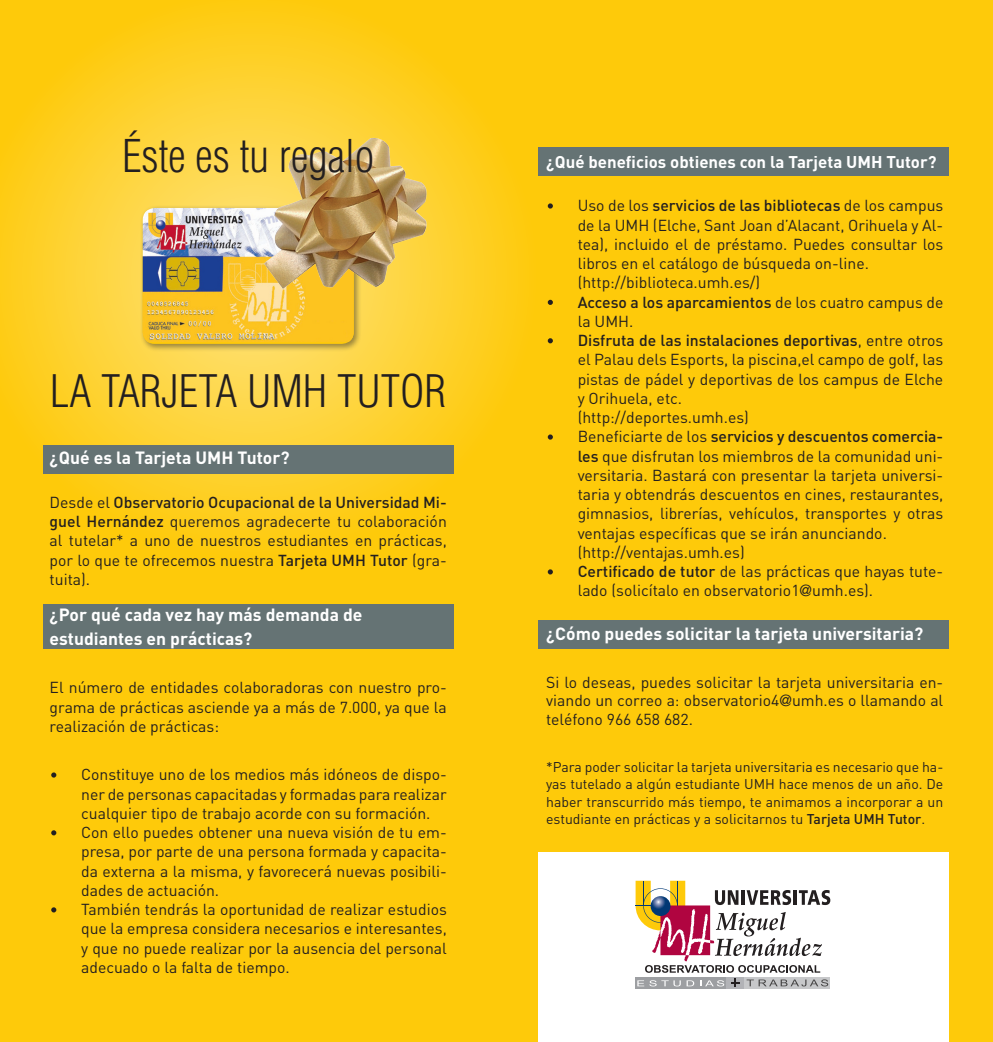
<style>
.page{position:relative;width:993px;height:1042px;background:#fff}
.page>*{position:absolute;margin:0;border:0;box-sizing:border-box;transform-origin:0 0}
.t1{font:300 condensed 44.1px "Helvetica";color:#231f20}
.t2{font:300 condensed 43.75px "Helvetica";color:#231f20}
.t3{font:700 17.5px "DIN";color:#fff}
.t4{font:700 16.8px "DIN";color:#fff}
.t5{font:15.75px/19.2px "DIN";color:#231f20;text-align:justify}
.t6{font:14px/17.5px "DIN";color:#231f20;text-align:justify}
.s1{font-weight:500}
.s2{font-family:"Helvetica Neue"}
</style>
<div class="page">
<div style="left:0;top:0;width:992px;height:1042px;background:#feca0a"></div>
<div style="left:538px;top:852px;width:410px;height:190px;background:#fff"></div>
<svg style="left:0;top:16px;width:683px;height:633px"></svg>
<div style="left:140px;top:205px;width:221px;height:147px;background:#231f20;opacity:.45"></div>
<img style="left:143px;top:208px;width:210px;height:134px">
<img style="left:257px;top:131px;width:178px;height:165px">
<div style="left:635px;top:977px;width:91px;height:11px;background:#9d9fa2"></div>
<div style="left:743px;top:977px;width:86px;height:11px;background:#c7c8ca"></div>
<div style="left:726px;top:977px;width:17px;height:11px;background:#b2b3b7"></div>
<svg style="left:635px;top:881px;width:195px;height:106px"></svg>
<svg style="left:650px;top:896px;width:20px;height:20px"></svg>
<div style="left:43px;top:604px;width:410px;height:45px;background:#657374"></div>
<div style="left:43px;top:445px;width:410px;height:28px;background:#657374"></div>
<div style="left:538px;top:620px;width:410px;height:28px;background:#657374"></div>
<div style="left:538px;top:148px;width:410px;height:28px;background:#657374"></div>
<svg style="left:547px;top:203px;width:5px;height:6px"></svg>
<svg style="left:547px;top:300px;width:5px;height:5px"></svg>
<svg style="left:547px;top:338px;width:5px;height:5px"></svg>
<svg style="left:547px;top:434px;width:5px;height:6px"></svg>
<svg style="left:547px;top:569px;width:5px;height:5px"></svg>
<svg style="left:51px;top:772px;width:5px;height:5px"></svg>
<svg style="left:51px;top:830px;width:5px;height:5px"></svg>
<svg style="left:51px;top:907px;width:5px;height:5px"></svg>
<p class="t1" style="left:122px;top:128px;width:254px">Éste es tu regalo</p>
<p class="t2" style="left:50px;top:364px;width:398px">LA TARJETA UMH TUTOR</p>
<p class="t3" style="left:50px;top:447px;width:241px">¿Qué es la Tarjeta UMH Tutor?</p>
<p class="t5" style="left:50px;top:492px;width:398px">Desde el <span class="s1">Observatorio Ocupacional de la Universidad Mi&shy;guel Hernández</span> queremos agradecerte tu colaboración al tutelar* a uno de nuestros estudiantes en prácticas, por lo que te ofrecemos nuestra <span class="s1">Tarjeta UMH Tutor</span> (gra&shy;tuita).</p>
<p class="t3" style="left:50px;top:603px;width:314px">¿Por qué cada vez hay más demanda de</p>
<p class="t3" style="left:50px;top:627px;width:204px">estudiantes en prácticas?</p>
<p class="t5" style="left:50px;top:678px;width:398px">El número de entidades colaboradoras con nuestro pro&shy;grama de prácticas asciende ya a más de 7.000, ya que la realización de prácticas:</p>
<p class="t5" style="left:81px;top:765px;width:367px">Constituye uno de los medios más idóneos de dispo&shy;ner de personas capacitadas y formadas para realizar cualquier tipo de trabajo acorde con su formación.</p>
<p class="t5" style="left:81px;top:822px;width:367px">Con ello puedes obtener una nueva visión de tu em&shy;presa, por parte de una persona formada y capacita&shy;da externa a la misma, y favorecerá nuevas posibili&shy;dades de actuación.</p>
<p class="t5" style="left:81px;top:899px;width:367px">También tendrás la oportunidad de realizar estudios que la empresa considera necesarios e interesantes, y que no puede realizar por la ausencia del personal adecuado o la falta de tiempo.</p>
<p class="t4" style="left:546px;top:151px;width:392px">¿Qué beneficios obtienes con la Tarjeta UMH Tutor?</p>
<p class="t5" style="left:577px;top:196px;width:367px">Uso de los <span class="s1">servicios de las bibliotecas</span> de los campus de la UMH (Elche, Sant Joan d’Alacant, Orihuela y Al&shy;tea), incluido el de préstamo. Puedes consultar los libros en el catálogo de búsqueda on-line.</p>
<p class="t5" style="left:577px;top:273px;width:184px">(http://biblioteca.umh.es/)</p>
<p class="t5" style="left:577px;top:292px;width:367px"><span class="s1">Acceso a los aparcamientos</span> de los cuatro campus de la UMH.</p>
<p class="t5" style="left:577px;top:330px;width:367px"><span class="s1">Disfruta de las instalaciones deportivas</span>, entre otros el Palau dels Esports, la piscina,el campo de golf, las pistas de pádel y deportivas de los campus de Elche y Orihuela, etc.</p>
<p class="t5" style="left:577px;top:407px;width:173px">(http://deportes.umh.es)</p>
<p class="t5" style="left:577px;top:427px;width:367px">Beneficiarte de los <span class="s1">servicios y descuentos comercia&shy;les</span> que disfrutan los miembros de la comunidad uni&shy;versitaria. Bastará con presentar la tarjeta universi&shy;taria y obtendrás descuentos en cines, restaurantes, gimnasios, librerías, vehículos, transportes y otras ventajas específicas que se irán anunciando.</p>
<p class="t5" style="left:577px;top:542px;width:168px">(http://ventajas.umh.es)</p>
<p class="t5" style="left:577px;top:561px;width:367px"><span class="s1">Certificado de tutor</span> de las prácticas que hayas tute&shy;lado (solicítalo en observatorio1<span class="s2">@</span>umh.es).</p>
<p class="t3" style="left:546px;top:622px;width:378px">¿Cómo puedes solicitar la tarjeta universitaria?</p>
<p class="t5" style="left:546px;top:672px;width:398px">Si lo deseas, puedes solicitar la tarjeta universitaria en&shy;viando un correo a: observatorio4<span class="s2">@</span>umh.es o llamando al teléfono 966 658 682.</p>
<p class="t6" style="left:546px;top:757px;width:398px">*Para poder solicitar la tarjeta universitaria es necesario que ha&shy;yas tutelado a algún estudiante UMH hace menos de un año. De haber transcurrido más tiempo, te animamos a incorporar a un estudiante en prácticas y a solicitarnos tu <span class="s1">Tarjeta UMH Tutor</span>.</p>
</div>
